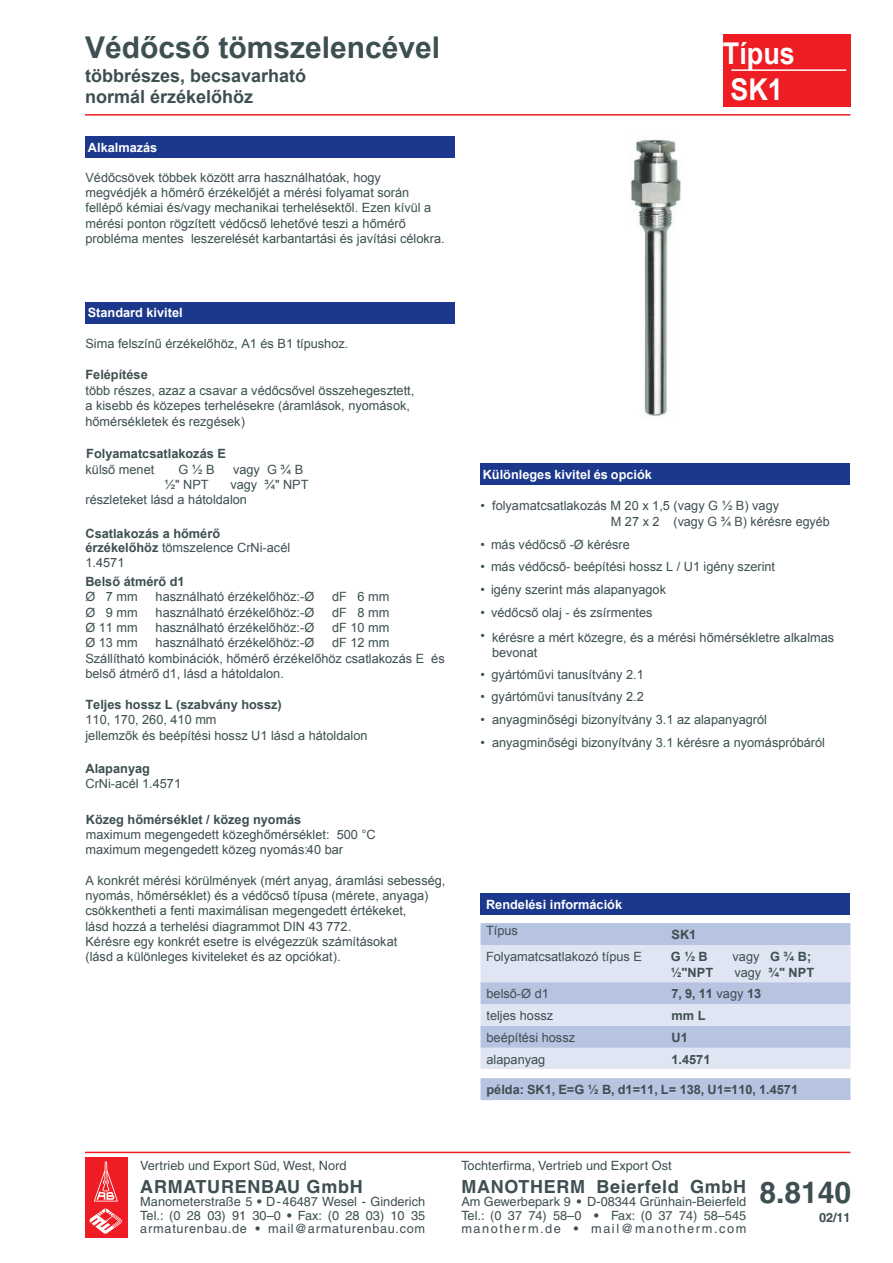
<style>
.page{position:relative;width:893px;height:1263px;background:#fff}
.page>*{position:absolute;margin:0;border:0;box-sizing:border-box;transform-origin:0 0}
.t1{font:700 30px "Arial";color:#3d4f51}
.t2{font:700 30px/36px "Arial";color:#fff;scale:.9 1}
.t3{font:700 30px "Helvetica";color:#3d4f51}
.t4{font:700 18px/21.1px "Arial";color:#3d4f51}
.t5{font:700 18px "Helvetica";letter-spacing:.04em;color:#3d4f51}
.t6{font:12.75px/15.1px "Arial";color:#3d4f51}
.t7{font:12.75px/13.5px "Helvetica";color:#3d4f51;text-align:justify}
.t8{font:700 12.75px/14.9px "Arial";color:#3d4f51}
.t9{font:700 12.75px "Arial";color:#fff}
.t10{font:700 12.75px "Arial";color:#3e5052}
.t11{font:12.75px "Arial";color:#3e5052}
.t12{font:700 12.75px "Helvetica";color:#3d4f51}
.s1{font-weight:400}
.s2{font-weight:700}
.s3{font-size:6px;color:#fff}
</style>
<div class="page">
<div style="left:85px;top:302px;width:370px;height:21px;background:#1b388c"></div>
<hr style="left:85px;top:1152px;width:765px;height:1px;background:#ee1d23">
<hr style="left:85px;top:114px;width:765px;height:2px;background:#ee1d23">
<div style="left:723px;top:34px;width:127px;height:72px;background:#ee1d23"></div>
<div style="left:85px;top:1201px;width:43px;height:36px;background:#ee1d23"></div>
<svg style="left:89px;top:1208px;width:33px;height:26px"></svg>
<div style="left:85px;top:1157px;width:43px;height:47px;background:#ee1d23"></div>
<svg style="left:94px;top:1161px;width:24px;height:40px"></svg>
<div style="left:480px;top:463px;width:370px;height:22px;background:#1b388c"></div>
<hr style="left:731px;top:69px;width:115px;height:2px;background:#fff">
<div style="left:85px;top:136px;width:370px;height:22px;background:#1b388c"></div>
<div style="left:480px;top:893px;width:370px;height:21px;background:#1b388c"></div>
<div style="left:480px;top:923px;width:370px;height:177px;background:#b6c4e1"></div>
<svg style="left:480px;top:945px;width:370px;height:125px;background:#d1d9ec"></svg>
<div style="left:480px;top:1070px;width:370px;height:8px;background:#fff"></div>
<img style="left:631px;top:139px;width:50px;height:277px">
<h1 class="t1" style="left:85px;top:27px;width:357px">Védőcső tömszelencével</h1>
<h2 class="t4" style="left:85px;top:66px;width:223px">többrészes, becsavarható normál érzékelőhöz</h2>
<p class="t9" style="left:88px;top:139px;width:71px">Alkalmazás</p>
<p class="t6" style="left:85px;top:170px;width:361px">Védőcsövek többek között arra használhatóak, hogy megvédjék a hőmérő érzékelőjét a mérési folyamat során fellépő kémiai és/vagy mechanikai terhelésektől. Ezen kívül a mérési ponton rögzített védőcső lehetővé teszi a hőmérő probléma mentes leszerelését karbantartási és javítási célokra.</p>
<p class="t9" style="left:88px;top:304px;width:96px">Standard kivitel</p>
<p class="t6" style="left:85px;top:337px;width:264px">Sima felszínű érzékelőhöz, A1 és B1 típushoz.</p>
<p class="t8" style="left:85px;top:368px;width:64px">Felépítése</p>
<p class="t6" style="left:85px;top:382px;width:330px">több részes, azaz a csavar a védőcsővel összehegesztett, a kisebb és közepes terhelésekre (áramlások, nyomások, hőmérsékletek és rezgések)</p>
<p class="t8" style="left:86px;top:447px;width:141px">Folyamatcsatlakozás E</p>
<p class="t6" style="left:86px;top:462px;width:70px">külső menet</p>
<p class="t6" style="left:179px;top:462px;width:38px">G ½ B</p>
<p class="t6" style="left:233px;top:462px;width:72px">vagy G ¾ B</p>
<p class="t6" style="left:165px;top:477px;width:46px">½" NPT</p>
<p class="t6" style="left:85px;top:477px;width:225px;text-indent:145px">vagy ¾" NPT részleteket lásd a hátoldalon</p>
<p class="t8" style="left:85px;top:526px;width:206px">Csatlakozás a hőmérő érzékelőhöz <span class="s1">tömszelence CrNi-acél<br>1.4571</span></p>
<p class="t8" style="left:85px;top:574px;width:101px">Belső átmérő d1</p>
<p class="t6" style="left:85px;top:589px;width:54px">Ø 7 mm</p>
<p class="t6" style="left:156px;top:589px;width:160px">használható érzékelőhöz:-Ø</p>
<p class="t6" style="left:332px;top:589px;width:59px">dF 6 mm</p>
<p class="t6" style="left:85px;top:605px;width:54px">Ø 9 mm</p>
<p class="t6" style="left:156px;top:605px;width:160px">használható érzékelőhöz:-Ø</p>
<p class="t6" style="left:332px;top:605px;width:59px">dF 8 mm</p>
<p class="t6" style="left:85px;top:620px;width:54px">Ø 11 mm</p>
<p class="t6" style="left:156px;top:620px;width:160px">használható érzékelőhöz:-Ø</p>
<p class="t6" style="left:332px;top:620px;width:59px">dF 10 mm</p>
<p class="t6" style="left:85px;top:635px;width:54px">Ø 13 mm</p>
<p class="t6" style="left:156px;top:635px;width:160px">használható érzékelőhöz:-Ø</p>
<p class="t6" style="left:85px;top:635px;width:361px;text-indent:247px">dF 12 mm<br>Szállítható kombinációk, hőmérő érzékelőhöz csatlakozás E és belső átmérő d1, lásd a hátoldalon.</p>
<p class="t8" style="left:85px;top:697px;width:198px">Teljes hossz L (szabvány hossz)</p>
<p class="t6" style="left:85px;top:712px;width:284px;line-height:15.6px">110, 170, 260, 410 mm<br>jellemzők és beépítési hossz U1 lásd a hátoldalon</p>
<p class="t8" style="left:85px;top:761px;width:66px">Alapanyag</p>
<p class="t6" style="left:85px;top:776px;width:97px">CrNi-acél 1.4571</p>
<p class="t8" style="left:86px;top:812px;width:217px">Közeg hőmérséklet / közeg nyomás</p>
<p class="t6" style="left:85px;top:827px;width:292px">maximum megengedett közeghőmérséklet: 500 °C maximum megengedett közeg nyomás: 40 bar</p>
<p class="t6" style="left:85px;top:873px;width:361px">A konkrét mérési körülmények (mért anyag, áramlási sebesség, nyomás, hőmérséklet) és a védőcső típusa (mérete, anyaga) csökkentheti a fenti maximálisan megengedett értékeket,<br>lásd hozzá a terhelési diagrammot DIN 43 772.<br>Kérésre egy konkrét esetre is elvégezzük számításokat<br>(lásd a különleges kiviteleket és az opciókat).</p>
<h1 class="t2" style="left:723px;top:36px;width:82px">Típus<br>SK1</h1>
<p class="t9" style="left:483px;top:466px;width:171px">Különleges kivitel és opciók</p>
<p class="t6" style="left:611px;top:498px;width:220px;text-indent:-130px">• folyamatcsatlakozás M 20 x 1,5 (vagy G ½ B) vagy<br>M 27 x 2 (vagy G ¾ B) kérésre egyéb</p>
<p class="t6" style="left:481px;top:537px;width:151px">• más védőcső -Ø kérésre</p>
<p class="t6" style="left:481px;top:559px;width:296px">• más védőcső- beépítési hossz L / U1 igény szerint</p>
<p class="t6" style="left:481px;top:582px;width:187px">• igény szerint más alapanyagok</p>
<p class="t6" style="left:481px;top:605px;width:173px">• védőcső olaj - és zsírmentes</p>
<p class="t6" style="left:492px;top:631px;width:344px;line-height:14.7px;text-indent:-11px">• kérésre a mért közegre, és a mérési hőmérsékletre alkalmas bevonat</p>
<p class="t6" style="left:480px;top:667px;width:165px">• gyártóművi tanusítvány 2.1</p>
<p class="t6" style="left:480px;top:689px;width:165px">• gyártóművi tanusítvány 2.2</p>
<p class="t6" style="left:480px;top:712px;width:288px">• anyagminőségi bizonyítvány 3.1 az alapanyagról</p>
<p class="t6" style="left:480px;top:735px;width:346px">• anyagminőségi bizonyítvány 3.1 kérésre a nyomáspróbáról</p>
<p class="t9" style="left:486px;top:896px;width:138px">Rendelési információk</p>
<p class="t6" style="left:486px;top:917px;width:157px;line-height:26.1px">Típus<br>Folyamatcsatlakozó típus E</p>
<p class="t6" style="left:486px;top:983px;width:90px;line-height:21.9px">belső-Ø d1 teljes hossz beépítési hossz</p>
<p class="t8" style="left:671px;top:983px;width:91px;line-height:21.9px">7, 9, 11 <span class="s1">vagy</span> 13 mm L<br>U1</p>
<p class="t6" style="left:486px;top:1052px;width:60px">alapanyag</p>
<p class="t8" style="left:671px;top:1052px;width:40px">1.4571</p>
<p class="t8" style="left:486px;top:1083px;width:313px">példa: SK1, E=G ½ B, d1=11, L= 138, U1=110, 1.4571</p>
<p class="t8" style="left:671px;top:928px;width:26px">SK1</p>
<p class="t10" style="left:671px;top:948px;width:38px">G ½ B</p>
<p class="t11" style="left:733px;top:948px;width:80px">vagy <span class="s2">G ¾ B;</span></p>
<p class="t10" style="left:671px;top:964px;width:44px">½"NPT</p>
<p class="t10" style="left:734px;top:964px;width:81px"><span class="s1">vagy</span> ¾" NPT</p>
<p class="t7" style="left:140px;top:1158px;width:208px">Vertrieb und Export Süd, West, Nord</p>
<h2 class="t5" style="left:140px;top:1175px;width:224px">ARMATURENBAU GmbH</h2>
<p class="t7" style="left:140px;top:1195px;width:286px">Manometerstraße 5 <span class="s2">•</span> D-46487 Wesel - Ginderich Tel.: (0 28 03) 91 30–0 <span class="s2">•</span> Fax: (0 28 03) 10 35 armaturenbau.de <span class="s2">•</span> mail@armaturenbau.com</p>
<p class="t7" style="left:461px;top:1158px;width:212px">Tochterfirma, Vertrieb und Export Ost</p>
<h2 class="t5" style="left:461px;top:1175px;width:286px">MANOTHERM Beierfeld GmbH</h2>
<p class="t7" style="left:461px;top:1195px;width:286px">Am Gewerbepark 9 <span class="s2">•</span> D-08344 Grünhain-Beierfeld Tel.: (0 37 74) 58–0 <span class="s2">•</span> Fax: (0 37 74) 58–545 manotherm.de <span class="s2">•</span> mail@manotherm.com</p>
<h1 class="t3" style="left:760px;top:1174px;width:93px">8.8140</h1>
<p class="t12" style="left:813px;top:1209px;width:39px"><span class="s3">00</span>02/11</p>
</div>
